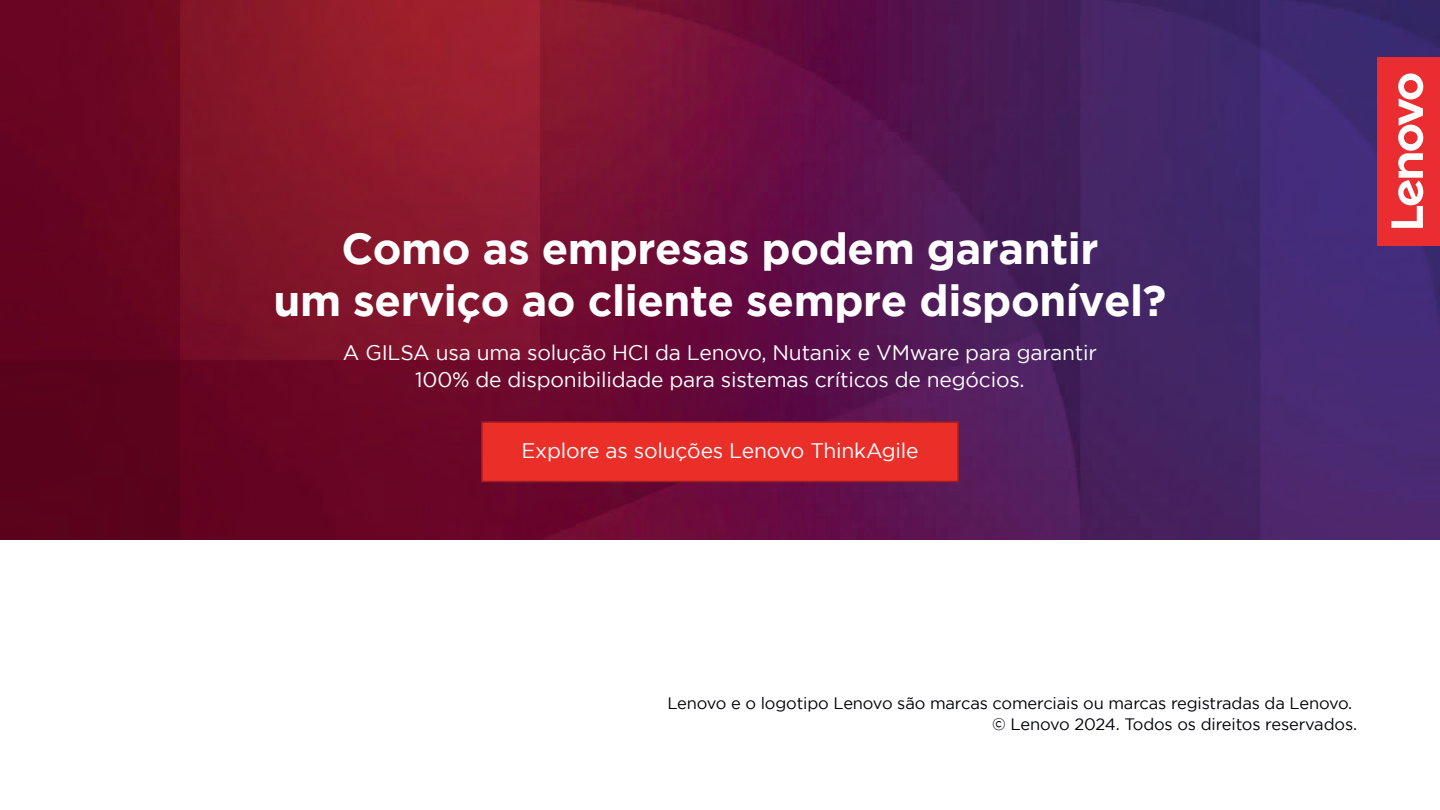
<style>
.page{position:relative;width:1440px;height:810px;background:#fff}
.page>*{position:absolute;margin:0;border:0;box-sizing:border-box;transform-origin:0 0}
.t1{font:700 43.35px/51.9px "Gotham";letter-spacing:-.01em;color:#fff;text-align:center}
.t2{font:21px/27px "Gotham";letter-spacing:-.01em;color:#fff;text-align:center}
.t3{font:16.5px/21px "Gotham";letter-spacing:-.01em;color:#020307;text-align:right}
</style>
<div class="page">
<img style="left:0;top:0;width:1440px;height:540px">
<div style="left:1377px;top:57px;width:63px;height:188px;background:#e92d30"></div>
<svg style="left:1391px;top:73px;width:32px;height:155px"></svg>
<div style="left:481px;top:421px;width:478px;height:61px;background:#ea2f29;border:2px solid #a31d20"></div>
<h1 class="t1" style="left:274px;top:222px;width:894px">Como as empresas podem garantir<br>um serviço ao cliente sempre disponível?</h1>
<p class="t2" style="left:343px;top:339px;width:756px">A GILSA usa uma solução HCI da Lenovo, Nutanix e VMware para garantir<br>100% de disponibilidade para sistemas críticos de negócios.</p>
<p class="t2" style="left:521px;top:437px;width:399px">Explore as soluções Lenovo ThinkAgile</p>
<p class="t3" style="left:667px;top:692px;width:691px">Lenovo e o logotipo Lenovo são marcas comerciais ou marcas registradas da Lenovo. © Lenovo 2024. Todos os direitos reservados.</p>
</div>
